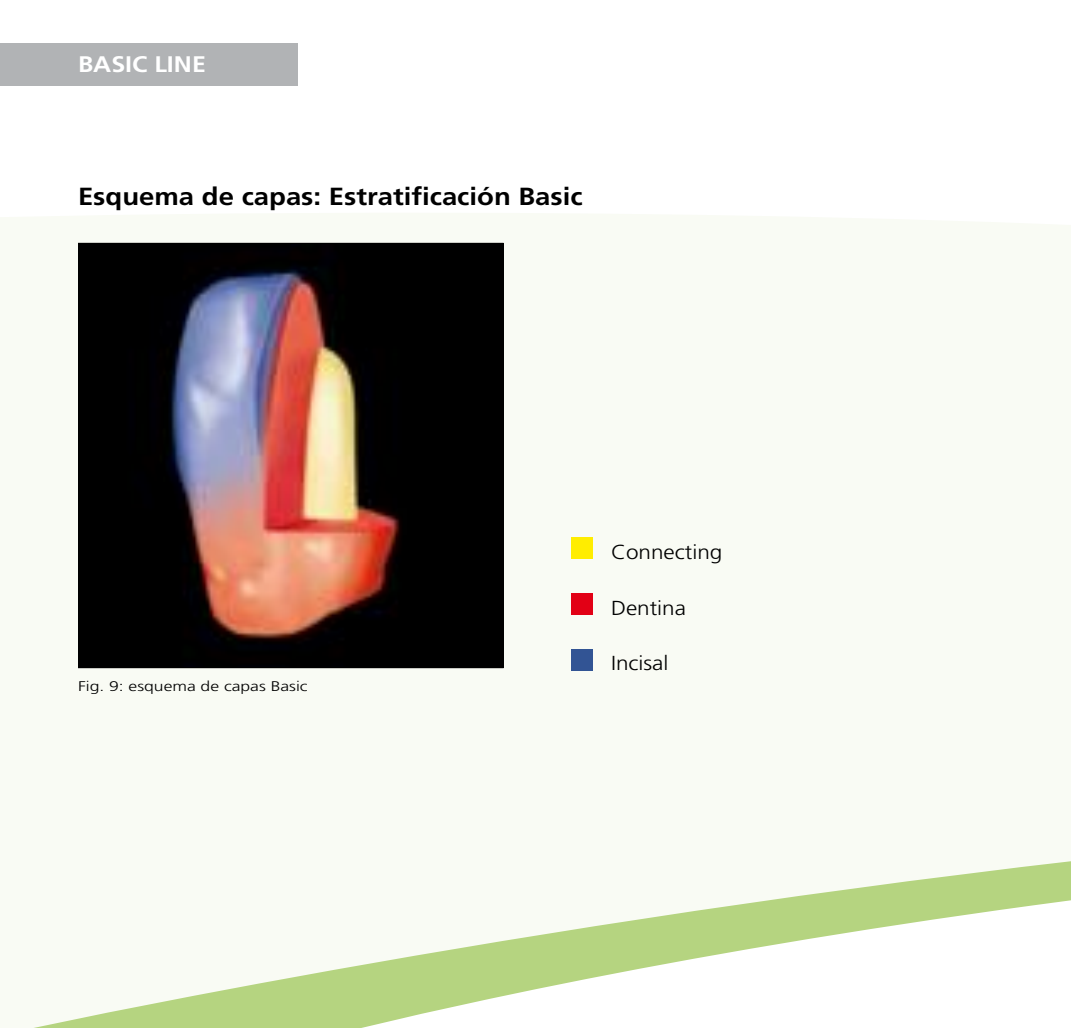
<style>
.page{position:relative;width:1071px;height:1028px;background:#fff}
.page>*{position:absolute;margin:0;border:0;box-sizing:border-box;transform-origin:0 0}
.t1{font:700 24.75px "Frutiger LT Std";color:#000;scale:1.11 1}
.t2{font:700 22.5px "Frutiger LT Std";color:#fff;scale:1.11 1}
.t3{font:300 20.25px "Frutiger LT Std";color:#000;scale:1.11 1}
.t4{font:300 14px "Frutiger LT Std";color:#000;scale:1.25 1}
</style>
<div class="page">
<div style="left:0;top:43px;width:298px;height:42px;background:#b1b3b5"></div>
<div style="left:0;top:213px;width:1070px;height:580px;background:#f9fbf4"></div>
<svg style="left:0;top:793px;width:1070px;height:235px;fill:#f9fbf4"></svg>
<img style="left:80px;top:245px;width:421px;height:421px">
<div style="left:570px;top:537px;width:22px;height:21px;background:#ffed00"></div>
<div style="left:570px;top:593px;width:22px;height:21px;background:#e20015"></div>
<div style="left:570px;top:649px;width:22px;height:21px;background:#325494"></div>
<p class="t2" style="left:78px;top:51px;width:117px">BASIC LINE</p>
<p class="t1" style="left:78px;top:182px;width:456px">Esquema de capas: Estratificación Basic</p>
<p class="t4" style="left:78px;top:678px;width:185px">Fig. 9: esquema de capas Basic</p>
<p class="t3" style="left:610px;top:540px;width:102px">Connecting</p>
<p class="t3" style="left:610px;top:596px;width:69px">Dentina</p>
<p class="t3" style="left:610px;top:652px;width:53px">Incisal</p>
</div>
